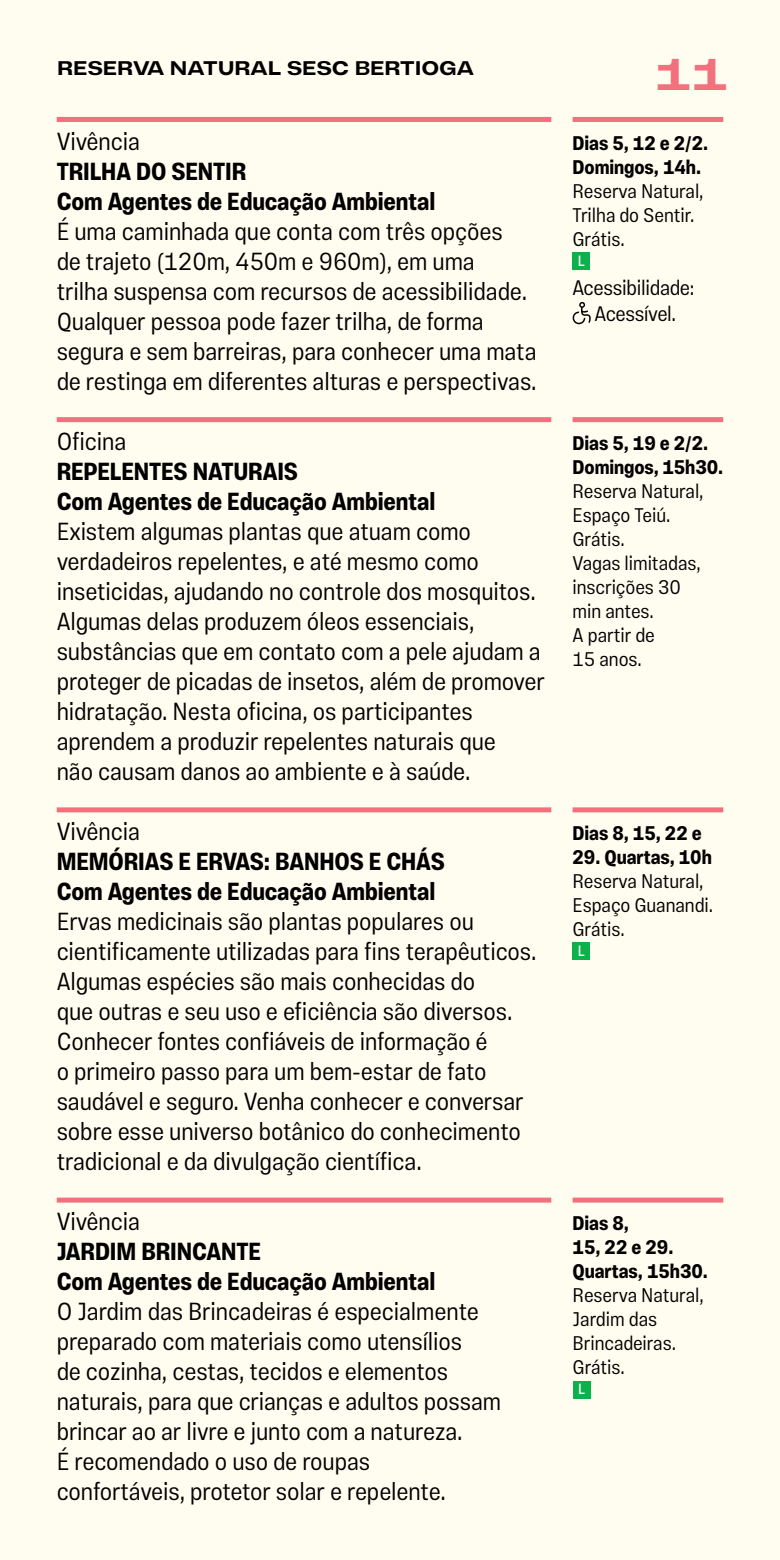
<style>
.page{position:relative;width:780px;height:1560px;background:#fff}
.page>*{position:absolute;margin:0;border:0;box-sizing:border-box;transform-origin:0 0}
.t1{font:700 45px "Vinila Extended";color:#f2717d}
.t2{font:300 25px/30px "Vinila Condensed";letter-spacing:-.005em;color:#000}
.t3{font:700 25px/30px "Vinila Condensed";letter-spacing:-.005em;color:#000}
.t4{font:300 21.25px/25.5px "Vinila Condensed";letter-spacing:-.015em;color:#000;text-align:center}
.t5{font:300 20px/24px "Vinila Condensed";letter-spacing:-.005em;color:#000}
.t6{font:700 20px/24px "Vinila Condensed";letter-spacing:-.005em;color:#000}
.t7{font:700 20px "Vinila Extended";letter-spacing:-.005em;color:#000}
.t8{font:15px "Vinila Condensed";color:#fff}
</style>
<div class="page">
<div style="left:0;top:0;width:780px;height:1559px;background:#fffdef"></div>
<div style="left:57px;top:117px;width:494px;height:5px;background:#f2717d"></div>
<div style="left:57px;top:417px;width:494px;height:5px;background:#f2717d"></div>
<div style="left:57px;top:807px;width:494px;height:5px;background:#f2717d"></div>
<div style="left:57px;top:1197px;width:494px;height:5px;background:#f2717d"></div>
<div style="left:572px;top:117px;width:151px;height:5px;background:#f2717d"></div>
<div style="left:572px;top:252px;width:18px;height:18px;background:#0db14b"></div>
<svg style="left:572px;top:302px;width:19px;height:22px"></svg>
<div style="left:572px;top:417px;width:151px;height:5px;background:#f2717d"></div>
<div style="left:572px;top:807px;width:151px;height:5px;background:#f2717d"></div>
<div style="left:572px;top:942px;width:18px;height:18px;background:#0db14b"></div>
<div style="left:572px;top:1197px;width:151px;height:5px;background:#f2717d"></div>
<div style="left:572px;top:1380px;width:18px;height:18px;background:#0db14b"></div>
<p class="t7" style="left:57px;top:56px;width:418px">RESERVA NATURAL SESC BERTIOGA</p>
<h1 class="t1" style="left:654px;top:47px;width:75px">11</h1>
<p class="t2" style="left:57px;top:126px;width:85px">Vivência</p>
<p class="t3" style="left:57px;top:156px;width:380px">TRILHA DO SENTIR<br>Com Agentes de Educação Ambiental</p>
<p class="t2" style="left:57px;top:216px;width:481px">É uma caminhada que conta com três opções<br>de trajeto (120m, 450m e 960m), em uma<br>trilha suspensa com recursos de acessibilidade.<br>Qualquer pessoa pode fazer trilha, de forma segura e sem barreiras, para conhecer uma mata de restinga em diferentes alturas e perspectivas.</p>
<p class="t2" style="left:57px;top:426px;width:71px">Oficina</p>
<p class="t3" style="left:57px;top:456px;width:380px">REPELENTES NATURAIS<br>Com Agentes de Educação Ambiental</p>
<p class="t2" style="left:57px;top:516px;width:489px">Existem algumas plantas que atuam como verdadeiros repelentes, e até mesmo como inseticidas, ajudando no controle dos mosquitos.<br>Algumas delas produzem óleos essenciais, substâncias que em contato com a pele ajudam a proteger de picadas de insetos, além de promover hidratação. Nesta oficina, os participantes aprendem a produzir repelentes naturais que<br>não causam danos ao ambiente e à saúde.</p>
<p class="t2" style="left:57px;top:816px;width:85px">Vivência</p>
<p class="t3" style="left:57px;top:846px;width:390px">MEMÓRIAS E ERVAS: BANHOS E CHÁS<br>Com Agentes de Educação Ambiental</p>
<p class="t2" style="left:57px;top:906px;width:481px">Ervas medicinais são plantas populares ou cientificamente utilizadas para fins terapêuticos.<br>Algumas espécies são mais conhecidas do<br>que outras e seu uso e eficiência são diversos.<br>Conhecer fontes confiáveis de informação é<br>o primeiro passo para um bem-estar de fato saudável e seguro. Venha conhecer e conversar sobre esse universo botânico do conhecimento tradicional e da divulgação científica.</p>
<p class="t2" style="left:57px;top:1206px;width:85px">Vivência</p>
<p class="t3" style="left:57px;top:1236px;width:380px">JARDIM BRINCANTE<br>Com Agentes de Educação Ambiental</p>
<p class="t2" style="left:57px;top:1296px;width:446px">O Jardim das Brincadeiras é especialmente preparado com materiais como utensílios<br>de cozinha, cestas, tecidos e elementos naturais, para que crianças e adultos possam brincar ao ar livre e junto com a natureza.<br>É recomendado o uso de roupas confortáveis, protetor solar e repelente.</p>
<p class="t6" style="left:572px;top:131px;width:137px">Dias 5, 12 e 2/2.<br>Domingos, 14h.</p>
<p class="t5" style="left:572px;top:178px;width:132px">Reserva Natural,<br>Trilha do Sentir.<br>Grátis.</p>
<p class="t8" style="left:578px;top:252px;width:8px">L</p>
<p class="t4" style="left:572px;top:275px;width:123px">Acessibilidade:<br>Acessível.</p>
<p class="t6" style="left:572px;top:431px;width:152px">Dias 5, 19 e 2/2.<br>Domingos, 15h30.</p>
<p class="t5" style="left:572px;top:478px;width:132px">Reserva Natural,<br>Espaço Teiú.<br>Grátis.<br>Vagas limitadas, inscrições 30 min antes.<br>A partir de<br>15 anos.</p>
<p class="t6" style="left:572px;top:821px;width:131px">Dias 8, 15, 22 e</p>
<p class="t6" style="left:572px;top:845px;width:141px">29. Quartas, 10h</p>
<p class="t5" style="left:572px;top:868px;width:142px">Reserva Natural,<br>Espaço Guanandi.<br>Grátis.</p>
<p class="t8" style="left:578px;top:942px;width:8px">L</p>
<p class="t6" style="left:572px;top:1211px;width:137px">Dias 8,<br>15, 22 e 29.<br>Quartas, 15h30.</p>
<p class="t5" style="left:572px;top:1282px;width:132px">Reserva Natural,<br>Jardim das<br>Brincadeiras.<br>Grátis.</p>
<p class="t8" style="left:578px;top:1380px;width:8px">L</p>
</div>
